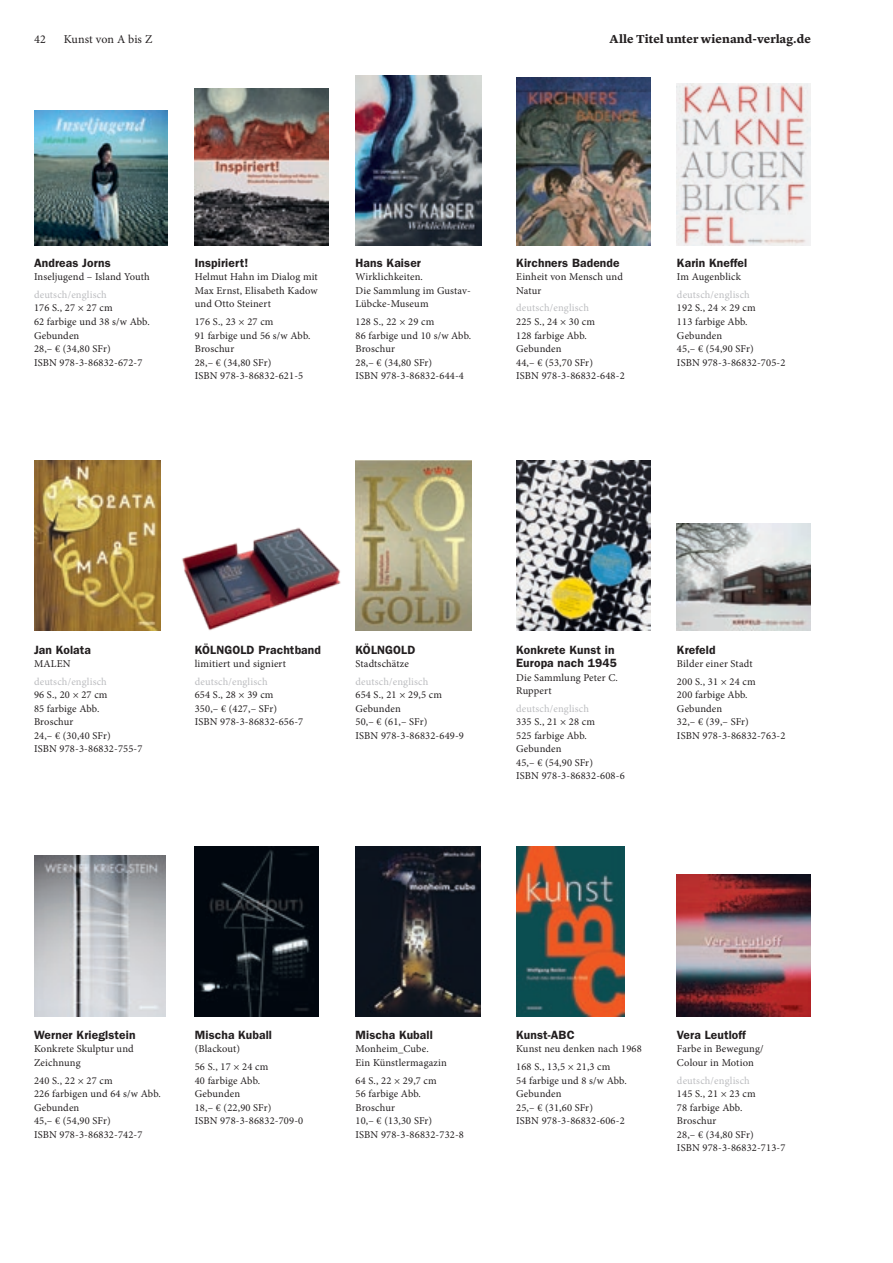
<style>
.page{position:relative;width:893px;height:1263px;background:#fff}
.page>*{position:absolute;margin:0;border:0;box-sizing:border-box;transform-origin:0 0}
.t1{font:600 12px/13.5px "ITC Franklin Gothic Std";letter-spacing:.01em;color:#231f20}
.t2{font:700 12px "Lyon Text";letter-spacing:.01em;color:#231f20}
.t3{font:12px "Minion Pro";color:#231f20}
.t4{font:10.5px/13.5px "Minion Pro";letter-spacing:.015em;color:#231f20}
.t5{font:10.5px "Minion Pro";letter-spacing:.015em;color:#bcbdc0}
</style>
<div class="page">
<img style="left:677px;top:83px;width:134px;height:162px">
<img style="left:195px;top:847px;width:123px;height:170px">
<img style="left:34px;top:461px;width:126px;height:170px">
<img style="left:355px;top:847px;width:125px;height:170px">
<img style="left:355px;top:461px;width:116px;height:170px">
<img style="left:516px;top:847px;width:109px;height:170px">
<img style="left:182px;top:527px;width:159px;height:104px">
<img style="left:516px;top:461px;width:134px;height:170px">
<img style="left:677px;top:874px;width:134px;height:143px">
<img style="left:34px;top:111px;width:134px;height:134px">
<img style="left:195px;top:88px;width:134px;height:157px">
<img style="left:355px;top:75px;width:126px;height:170px">
<img style="left:516px;top:78px;width:134px;height:167px">
<img style="left:677px;top:524px;width:134px;height:107px">
<img style="left:34px;top:856px;width:131px;height:161px">
<p class="t3" style="left:34px;top:31px;width:13px">42</p>
<p class="t3" style="left:64px;top:31px;width:90px">Kunst von A bis Z</p>
<p class="t2" style="left:610px;top:30px;width:203px">Alle Titel unter wienand-verlag.de</p>
<p class="t1" style="left:34px;top:256px;width:78px">Andreas Jorns</p>
<p class="t4" style="left:34px;top:270px;width:117px">Inseljugend – Island Youth</p>
<p class="t5" style="left:34px;top:288px;width:74px">deutsch/englisch</p>
<p class="t4" style="left:34px;top:301px;width:117px">176 S., 27 × 27 cm<br>62 farbige und 38 s/w Abb.<br>Gebunden<br>28,– € (34,80 SFr)<br>ISBN 978-3-86832-672-7</p>
<p class="t1" style="left:195px;top:256px;width:55px">Inspiriert!</p>
<p class="t4" style="left:195px;top:270px;width:125px;text-align:justify">Helmut Hahn im Dialog mit Max Ernst, Elisabeth Kadow und Otto Steinert</p>
<p class="t4" style="left:195px;top:315px;width:117px">176 S., 23 × 27 cm<br>91 farbige und 56 s/w Abb.<br>Broschur<br>28,– € (34,80 SFr)<br>ISBN 978-3-86832-621-5</p>
<p class="t1" style="left:355px;top:256px;width:67px">Hans Kaiser</p>
<p class="t4" style="left:355px;top:270px;width:117px">Wirklichkeiten.<br>Die Sammlung im Gustav-<br>Lübcke-Museum</p>
<p class="t4" style="left:355px;top:315px;width:117px">128 S., 22 × 29 cm<br>86 farbige und 10 s/w Abb.<br>Broschur<br>28,– € (34,80 SFr)<br>ISBN 978-3-86832-644-4</p>
<p class="t1" style="left:516px;top:256px;width:105px">Kirchners Badende</p>
<p class="t4" style="left:516px;top:270px;width:108px">Einheit von Mensch und<br>Natur</p>
<p class="t5" style="left:516px;top:301px;width:74px">deutsch/englisch</p>
<p class="t4" style="left:516px;top:315px;width:110px">225 S., 24 × 30 cm<br>128 farbige Abb.<br>Gebunden<br>44,– € (53,70 SFr)<br>ISBN 978-3-86832-648-2</p>
<p class="t1" style="left:677px;top:256px;width:72px">Karin Kneffel</p>
<p class="t4" style="left:677px;top:270px;width:65px">Im Augenblick</p>
<p class="t5" style="left:677px;top:288px;width:74px">deutsch/englisch</p>
<p class="t4" style="left:677px;top:301px;width:110px">192 S., 24 × 29 cm<br>113 farbige Abb.<br>Gebunden<br>45,– € (54,90 SFr)<br>ISBN 978-3-86832-705-2</p>
<p class="t1" style="left:34px;top:643px;width:59px">Jan Kolata</p>
<p class="t4" style="left:34px;top:657px;width:38px">MALEN</p>
<p class="t5" style="left:34px;top:674px;width:74px">deutsch/englisch</p>
<p class="t4" style="left:34px;top:688px;width:110px">96 S., 20 × 27 cm<br>85 farbige Abb.<br>Broschur<br>24,– € (30,40 SFr)<br>ISBN 978-3-86832-755-7</p>
<p class="t1" style="left:195px;top:643px;width:128px">KÖLNGOLD Prachtband</p>
<p class="t4" style="left:195px;top:657px;width:93px">limitiert und signiert</p>
<p class="t5" style="left:195px;top:674px;width:74px">deutsch/englisch</p>
<p class="t4" style="left:195px;top:688px;width:110px">654 S., 28 × 39 cm<br>350,– € (427,– SFr)<br>ISBN 978-3-86832-656-7</p>
<p class="t1" style="left:355px;top:643px;width:61px">KÖLNGOLD</p>
<p class="t4" style="left:355px;top:657px;width:55px">Stadtschätze</p>
<p class="t5" style="left:355px;top:674px;width:74px">deutsch/englisch</p>
<p class="t4" style="left:355px;top:688px;width:110px">654 S., 21 × 29,5 cm<br>Gebunden<br>50,– € (61,– SFr)<br>ISBN 978-3-86832-649-9</p>
<p class="t1" style="left:516px;top:643px;width:102px">Konkrete Kunst in<br>Europa nach 1945</p>
<p class="t4" style="left:516px;top:670px;width:103px">Die Sammlung Peter C.<br>Ruppert</p>
<p class="t5" style="left:516px;top:701px;width:74px">deutsch/englisch</p>
<p class="t4" style="left:516px;top:715px;width:110px">335 S., 21 × 28 cm<br>525 farbige Abb.<br>Gebunden<br>45,– € (54,90 SFr)<br>ISBN 978-3-86832-608-6</p>
<p class="t1" style="left:677px;top:643px;width:40px">Krefeld</p>
<p class="t4" style="left:677px;top:655px;width:80px;line-height:17.7px">Bilder einer Stadt<br>200 S., 31 × 24 cm</p>
<p class="t4" style="left:677px;top:688px;width:110px">200 farbige Abb.<br>Gebunden<br>32,– € (39,– SFr)<br>ISBN 978-3-86832-763-2</p>
<p class="t1" style="left:34px;top:1028px;width:103px">Werner Krieglstein</p>
<p class="t4" style="left:34px;top:1042px;width:101px">Konkrete Skulptur und<br>Zeichnung</p>
<p class="t4" style="left:34px;top:1074px;width:128px">240 S., 22 × 27 cm<br>226 farbigen und 64 s/w Abb.<br>Gebunden<br>45,– € (54,90 SFr)<br>ISBN 978-3-86832-742-7</p>
<p class="t1" style="left:195px;top:1028px;width:79px">Mischa Kuball</p>
<p class="t4" style="left:195px;top:1040px;width:75px;line-height:17.7px">(Blackout)<br>56 S., 17 × 24 cm</p>
<p class="t4" style="left:195px;top:1074px;width:110px">40 farbige Abb.<br>Gebunden<br>18,– € (22,90 SFr)<br>ISBN 978-3-86832-709-0</p>
<p class="t1" style="left:355px;top:1028px;width:79px">Mischa Kuball</p>
<p class="t4" style="left:355px;top:1042px;width:93px">Monheim_Cube.<br>Ein Künstlermagazin</p>
<p class="t4" style="left:355px;top:1074px;width:110px">64 S., 22 × 29,7 cm<br>56 farbige Abb.<br>Broschur<br>10,– € (13,30 SFr)<br>ISBN 978-3-86832-732-8</p>
<p class="t1" style="left:516px;top:1028px;width:60px">Kunst-ABC</p>
<p class="t4" style="left:516px;top:1040px;width:127px;line-height:17.7px">Kunst neu denken nach 1968<br>168 S., 13,5 × 21,3 cm</p>
<p class="t4" style="left:516px;top:1074px;width:112px">54 farbige und 8 s/w Abb.<br>Gebunden<br>25,– € (31,60 SFr)<br>ISBN 978-3-86832-606-2</p>
<p class="t1" style="left:677px;top:1028px;width:70px">Vera Leutloff</p>
<p class="t4" style="left:677px;top:1042px;width:88px">Farbe in Bewegung/<br>Colour in Motion</p>
<p class="t5" style="left:677px;top:1073px;width:74px">deutsch/englisch</p>
<p class="t4" style="left:677px;top:1087px;width:110px">145 S., 21 × 23 cm<br>78 farbige Abb.<br>Broschur<br>28,– € (34,80 SFr)<br>ISBN 978-3-86832-713-7</p>
</div>
